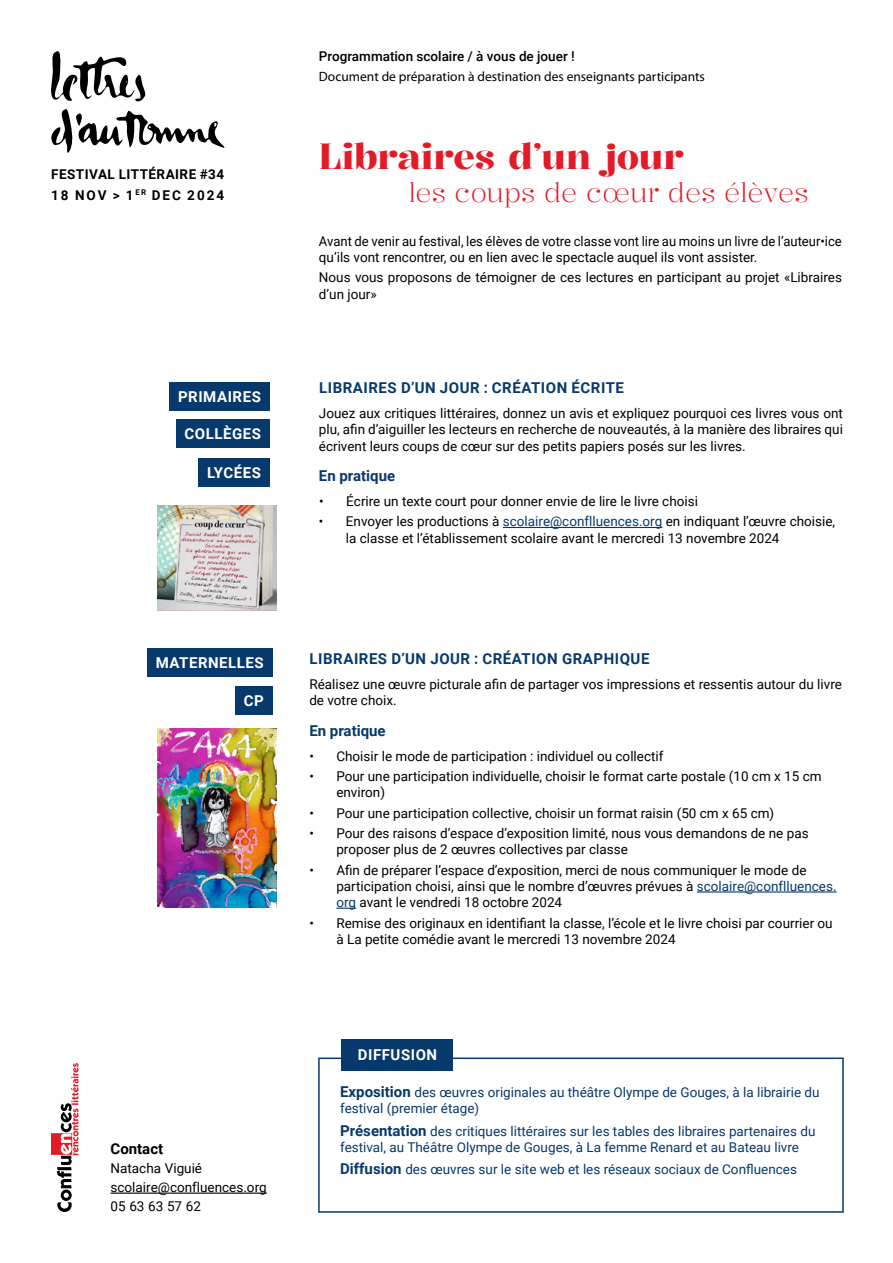
<style>
.page{position:relative;width:893px;height:1263px;background:#fff}
.page>*{position:absolute;margin:0;border:0;box-sizing:border-box;transform-origin:0 0}
.t1{font:600 36px "Kalnia";color:#e31b28}
.t2{font:300 27px "Kalnia";color:#e31b28}
.LA24-petits-titres{font:700 15px "Roboto";letter-spacing:.035em;color:#07396c}
.Titre{font:700 15px "Roboto";letter-spacing:.035em;color:#fff}
.LA24-petits-titres-2{font:700 15px "Roboto";color:#07396c}
.t3{font:700 15px "Roboto";color:#000}
.LA24-Paragnaphe{font:13.5px/16.2px "Roboto";color:#000}
.t4{font:13.5px/16.2px "Roboto";color:#07396c}
.t5{font:13.5px "Myriad Pro";color:#000}
.t6{font:700 13.5px/20.4px "Roboto";letter-spacing:.035em;color:#000}
.t7{font:500 13.5px "Roboto";color:#000}
.s1{color:#07396c}
.s2{font-weight:700;font-size:15px}
</style>
<div class="page">
<hr style="left:111px;top:1192px;width:156px;height:2px;background:#000">
<svg style="left:51px;top:1063px;width:28px;height:149px"></svg>
<svg style="left:51px;top:109px;width:173px;height:44px"></svg>
<svg style="left:51px;top:51px;width:95px;height:51px"></svg>
<div style="left:318px;top:1057px;width:526px;height:156px;border:2px solid #07396c"></div>
<div style="left:342px;top:1039px;width:111px;height:32px;background:#07396c"></div>
<img style="left:157px;top:506px;width:119px;height:104px">
<div style="left:176px;top:419px;width:94px;height:28px;background:#07396c"></div>
<div style="left:198px;top:458px;width:72px;height:28px;background:#07396c"></div>
<div style="left:169px;top:382px;width:101px;height:28px;background:#07396c"></div>
<hr style="left:503px;top:527px;width:159px;height:1px;background:#07396c">
<img style="left:157px;top:728px;width:119px;height:180px">
<div style="left:147px;top:648px;width:125px;height:28px;background:#07396c"></div>
<div style="left:235px;top:686px;width:37px;height:28px;background:#07396c"></div>
<hr style="left:697px;top:891px;width:139px;height:1px;background:#07396c">
<svg style="left:336px;top:908px;width:20px;height:1px"></svg>
<p class="t6" style="left:51px;top:164px;width:174px">FESTIVAL LITTÉRAIRE #34<br>18 NOV &gt; 1<sup>ER</sup> DEC 2024</p>
<p class="Titre" style="left:178px;top:386px;width:84px">PRIMAIRES</p>
<p class="Titre" style="left:184px;top:423px;width:78px">COLLÈGES</p>
<p class="Titre" style="left:207px;top:462px;width:55px">LYCÉES</p>
<p class="Titre" style="left:156px;top:652px;width:109px">MATERNELLES</p>
<p class="Titre" style="left:244px;top:690px;width:22px">CP</p>
<p class="t3" style="left:111px;top:1138px;width:54px">Contact</p>
<p class="LA24-Paragnaphe" style="left:111px;top:1158px;width:158px;line-height:19.2px">Natacha Viguié scolaire@confluences.org<br>05 63 63 57 62</p>
<p class="t7" style="left:319px;top:47px;width:257px">Programmation scolaire / à vous de jouer !</p>
<p class="t5" style="left:319px;top:68px;width:388px">Document de préparation à destination des enseignants participants</p>
<p class="t1" style="left:319px;top:135px;width:366px">Libraires d’un jour</p>
<p class="t2" style="left:408px;top:177px;width:402px">les coups de cœur des élèves</p>
<p class="LA24-Paragnaphe" style="left:319px;top:232px;width:524px">Avant de venir au festival, les élèves de votre classe vont lire au moins un livre de l’auteur•ice qu’ils vont rencontrer, ou en lien avec le spectacle auquel ils vont assister.</p>
<p class="LA24-Paragnaphe" style="left:319px;top:269px;width:525px">Nous vous proposons de témoigner de ces lectures en participant au projet «Libraires d’un jour»</p>
<p class="LA24-petits-titres" style="left:319px;top:378px;width:306px">LIBRAIRES D’UN JOUR : CRÉATION ÉCRITE</p>
<p class="LA24-Paragnaphe" style="left:319px;top:405px;width:526px;text-align:justify">Jouez aux critiques littéraires, donnez un avis et expliquez pourquoi ces livres vous ont plu, afin d’aiguiller les lecteurs en recherche de nouveautés, à la manière des libraires qui écrivent leurs coups de cœur sur des petits papiers posés sur les livres.</p>
<p class="LA24-petits-titres-2" style="left:319px;top:465px;width:78px">En pratique</p>
<p class="LA24-Paragnaphe" style="left:319px;top:493px;width:380px">• Écrire un texte court pour donner envie de lire le livre choisi</p>
<p class="LA24-Paragnaphe" style="left:346px;top:513px;width:491px;text-indent:-27px">• Envoyer les productions à <span class="s1">scolaire@conflluences.org</span> en indiquant l’œuvre choisie, la classe et l’établissement scolaire avant le mercredi 13 novembre 2024</p>
<p class="LA24-petits-titres" style="left:310px;top:648px;width:341px">LIBRAIRES D’UN JOUR : CRÉATION GRAPHIQUE</p>
<p class="LA24-Paragnaphe" style="left:309px;top:675px;width:534px">Réalisez une œuvre picturale afin de partager vos impressions et ressentis autour du livre de votre choix.</p>
<p class="LA24-petits-titres-2" style="left:309px;top:720px;width:78px">En pratique</p>
<p class="LA24-Paragnaphe" style="left:309px;top:747px;width:356px">• Choisir le mode de participation : individuel ou collectif</p>
<p class="LA24-Paragnaphe" style="left:336px;top:768px;width:487px;text-indent:-27px">• Pour une participation individuelle, choisir le format carte postale (10 cm x 15 cm environ)</p>
<p class="LA24-Paragnaphe" style="left:309px;top:804px;width:466px">• Pour une participation collective, choisir un format raisin (50 cm x 65 cm)</p>
<p class="LA24-Paragnaphe" style="left:336px;top:825px;width:474px;text-indent:-27px">• Pour des raisons d’espace d’exposition limité, nous vous demandons de ne pas proposer plus de 2 œuvres collectives par classe</p>
<p class="LA24-Paragnaphe" style="left:336px;top:861px;width:502px;text-indent:-27px">• Afin de préparer l’espace d’exposition, merci de nous communiquer le mode de participation choisi, ainsi que le nombre d’œuvres prévues à <span class="s1">scolaire@conflluences. org</span> avant le vendredi 18 octobre 2024</p>
<p class="LA24-Paragnaphe" style="left:336px;top:914px;width:498px;text-indent:-27px">• Remise des originaux en identifiant la classe, l’école et le livre choisi par courrier ou à La petite comédie avant le mercredi 13 novembre 2024</p>
<p class="Titre" style="left:358px;top:1044px;width:81px">DIFFUSION</p>
<p class="t4" style="left:340px;top:1084px;width:481px"><span class="s2">Exposition</span> des œuvres originales au théâtre Olympe de Gouges, à la librairie du festival (premier étage)</p>
<p class="t4" style="left:340px;top:1122px;width:477px"><span class="s2">Présentation</span> des critiques littéraires sur les tables des libraires partenaires du festival, au Théâtre Olympe de Gouges, à La femme Renard et au Bateau livre</p>
<p class="t4" style="left:340px;top:1160px;width:458px"><span class="s2">Diffusion</span> des œuvres sur le site web et les réseaux sociaux de Confluences</p>
</div>
